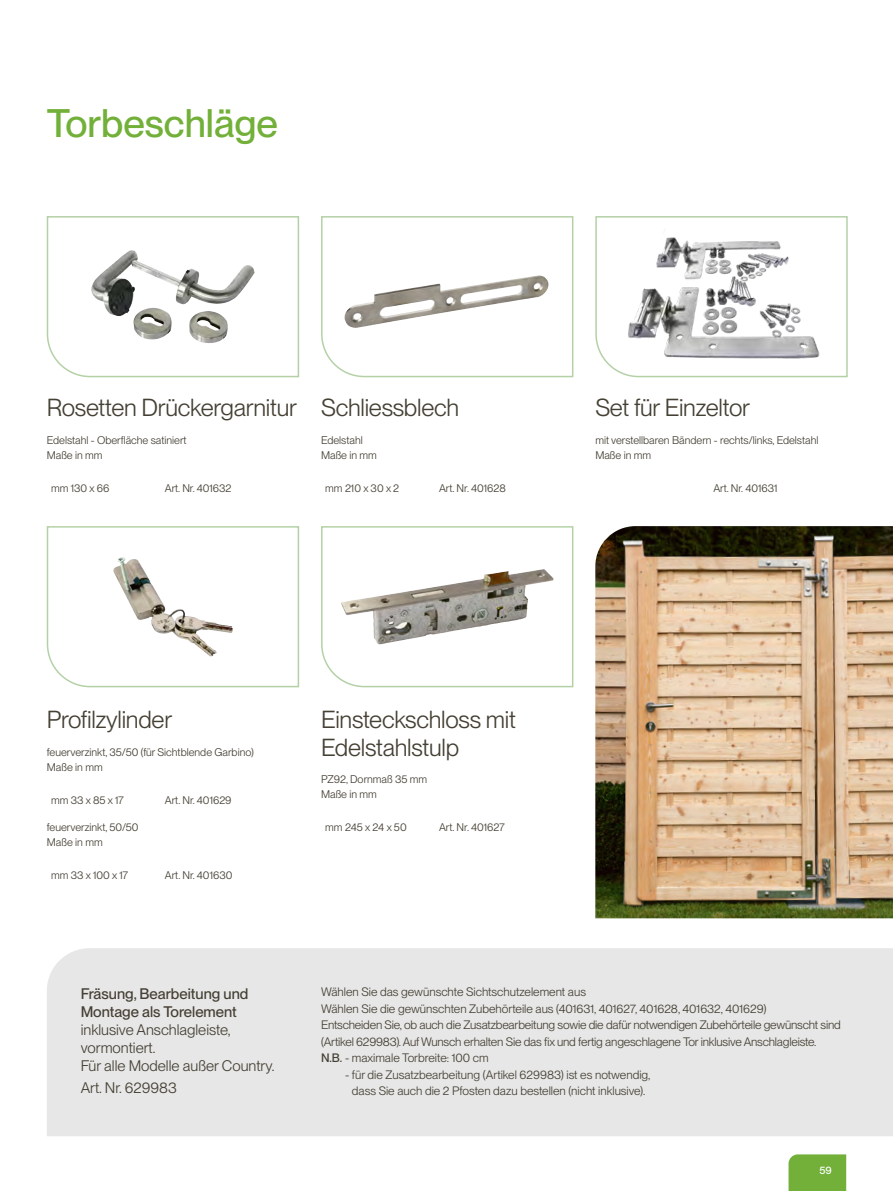
<style>
.page{position:relative;width:893px;height:1191px;background:#fff}
.page>*{position:absolute;margin:0;border:0;box-sizing:border-box;transform-origin:0 0}
.Produktüberschrift-Titel-IHV{font:500 39px "PP Neue Montreal";color:#72b039}
.Produkt-Tabelle-Überschrift{font:24.15px/27px "PP Neue Montreal";letter-spacing:-.01em;color:#454034}
.Testo{font:15px/18px "PP Neue Montreal";color:#454034}
.Dida_micro___cod{font:12px/16.5px "PP Neue Montreal";letter-spacing:-.005em;color:#454034}
.Produkt-Tabelle-Beschreibung_7_25pt{font:10.8px "PP Neue Montreal";color:#454034}
.Produkt-Tablleninhalt-7_25pt{font:10.8px "PP Neue Montreal";color:#454034}
.t1{font:500 10.5px "PP Neue Montreal";color:#fff}
.s1{font-weight:500}
</style>
<div class="page">
<div style="left:788px;top:1154px;width:58px;height:37px;background:#72b039"></div>
<svg style="left:46px;top:216px;width:254px;height:162px"></svg>
<svg style="left:46px;top:526px;width:254px;height:162px"></svg>
<svg style="left:321px;top:526px;width:253px;height:162px"></svg>
<svg style="left:321px;top:216px;width:253px;height:162px"></svg>
<svg style="left:595px;top:216px;width:253px;height:162px"></svg>
<img style="left:595px;top:526px;width:298px;height:392px">
<img style="left:90px;top:250px;width:164px;height:95px">
<img style="left:113px;top:557px;width:9px;height:21px">
<img style="left:408px;top:276px;width:128px;height:15px">
<img style="left:403px;top:569px;width:139px;height:23px">
<img style="left:619px;top:229px;width:205px;height:135px">
<div style="left:47px;top:948px;width:846px;height:188px;background:#e7e7e7"></div>
<p class="Produktüberschrift-Titel-IHV" style="left:47px;top:100px;width:233px">Torbeschläge</p>
<p class="Produkt-Tabelle-Überschrift" style="left:47px;top:394px;width:252px">Rosetten Drückergarnitur</p>
<p class="Produkt-Tabelle-Beschreibung_7_25pt" style="left:47px;top:434px;width:141px">Edelstahl - Oberfläche satiniert</p>
<p class="Produkt-Tabelle-Beschreibung_7_25pt" style="left:47px;top:449px;width:57px">Maße in mm</p>
<p class="Produkt-Tablleninhalt-7_25pt" style="left:51px;top:482px;width:60px">mm 130 x 66</p>
<p class="Produkt-Tablleninhalt-7_25pt" style="left:165px;top:482px;width:68px">Art. Nr. 401632</p>
<p class="Produkt-Tabelle-Überschrift" style="left:321px;top:394px;width:140px">Schliessblech</p>
<p class="Produkt-Tabelle-Beschreibung_7_25pt" style="left:321px;top:434px;width:43px">Edelstahl</p>
<p class="Produkt-Tabelle-Beschreibung_7_25pt" style="left:321px;top:449px;width:57px">Maße in mm</p>
<p class="Produkt-Tablleninhalt-7_25pt" style="left:325px;top:482px;width:75px">mm 210 x 30 x 2</p>
<p class="Produkt-Tablleninhalt-7_25pt" style="left:439px;top:482px;width:68px">Art. Nr. 401628</p>
<p class="Produkt-Tabelle-Überschrift" style="left:595px;top:394px;width:156px">Set für Einzeltor</p>
<p class="Produkt-Tabelle-Beschreibung_7_25pt" style="left:595px;top:434px;width:225px">mit verstellbaren Bändern - rechts/links, Edelstahl</p>
<p class="Produkt-Tabelle-Beschreibung_7_25pt" style="left:595px;top:449px;width:57px">Maße in mm</p>
<p class="Produkt-Tablleninhalt-7_25pt" style="left:713px;top:482px;width:66px">Art. Nr. 401631</p>
<p class="Produkt-Tabelle-Überschrift" style="left:47px;top:706px;width:127px">Profilzylinder</p>
<p class="Produkt-Tabelle-Beschreibung_7_25pt" style="left:47px;top:746px;width:208px">feuerverzinkt, 35/50 (für Sichtblende Garbino)</p>
<p class="Produkt-Tabelle-Beschreibung_7_25pt" style="left:47px;top:761px;width:57px">Maße in mm</p>
<p class="Produkt-Tablleninhalt-7_25pt" style="left:51px;top:794px;width:74px">mm 33 x 85 x 17</p>
<p class="Produkt-Tablleninhalt-7_25pt" style="left:165px;top:794px;width:68px">Art. Nr. 401629</p>
<p class="Produkt-Tabelle-Beschreibung_7_25pt" style="left:47px;top:821px;width:93px">feuerverzinkt, 50/50</p>
<p class="Produkt-Tabelle-Beschreibung_7_25pt" style="left:47px;top:836px;width:57px">Maße in mm</p>
<p class="Produkt-Tablleninhalt-7_25pt" style="left:51px;top:869px;width:79px">mm 33 x 100 x 17</p>
<p class="Produkt-Tablleninhalt-7_25pt" style="left:165px;top:869px;width:69px">Art. Nr. 401630</p>
<p class="Testo" style="left:81px;top:984px;width:195px"><span class="s1">Fräsung, Bearbeitung und<br>Montage als Torelement </span>inklusive Anschlagleiste, vormontiert.<br>Für alle Modelle außer Country.</p>
<p class="Testo" style="left:81px;top:1079px;width:98px">Art. Nr. 629983</p>
<p class="Produkt-Tabelle-Überschrift" style="left:321px;top:706px;width:196px">Einsteckschloss mit<br>Edelstahlstulp</p>
<p class="Produkt-Tabelle-Beschreibung_7_25pt" style="left:321px;top:773px;width:108px">PZ92, Dornmaß 35 mm</p>
<p class="Produkt-Tabelle-Beschreibung_7_25pt" style="left:321px;top:788px;width:57px">Maße in mm</p>
<p class="Produkt-Tablleninhalt-7_25pt" style="left:325px;top:821px;width:83px">mm 245 x 24 x 50</p>
<p class="Produkt-Tablleninhalt-7_25pt" style="left:439px;top:821px;width:67px">Art. Nr. 401627</p>
<p class="Dida_micro___cod" style="left:321px;top:983px;width:267px">Wählen Sie das gewünschte Sichtschutzelement aus</p>
<p class="Dida_micro___cod" style="left:321px;top:1000px;width:447px">Wählen Sie die gewünschten Zubehörteile aus (401631, 401627, 401628, 401632, 401629)</p>
<p class="Dida_micro___cod" style="left:321px;top:1016px;width:521px">Entscheiden Sie, ob auch die Zusatzbearbeitung sowie die dafür notwendigen Zubehörteile gewünscht sind (Artikel 629983). Auf Wunsch erhalten Sie das fix und fertig angeschlagene Tor inklusive Anschlagleiste.</p>
<p class="Dida_micro___cod" style="left:321px;top:1049px;width:169px"><span class="s1">N.B.</span> - maximale Torbreite: 100 cm</p>
<p class="Dida_micro___cod" style="left:345px;top:1066px;width:307px;text-align:center">- für die Zusatzbearbeitung (Artikel 629983) ist es notwendig, dass Sie auch die 2 Pfosten dazu bestellen (nicht inklusive).</p>
<p class="t1" style="left:819px;top:1163px;width:14px">59</p>
</div>
